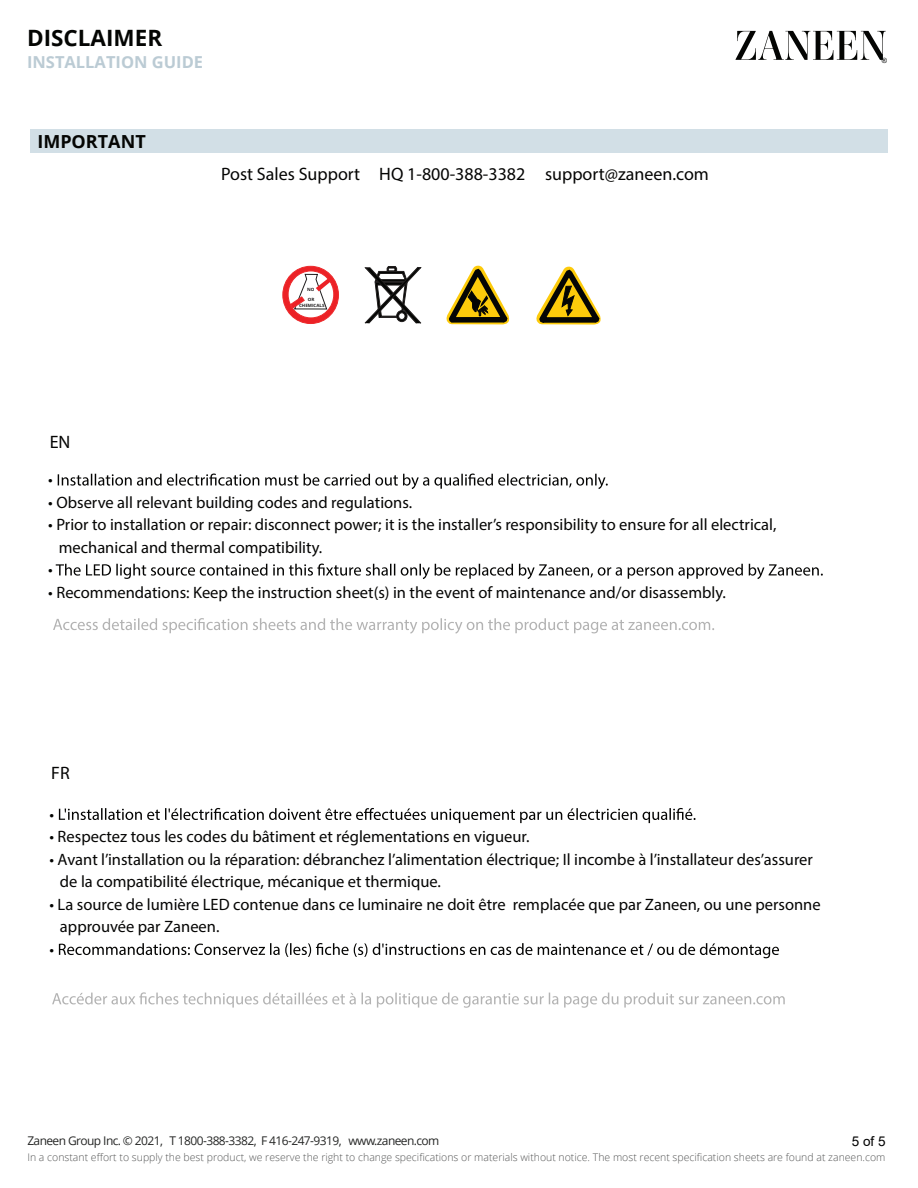
<style>
.page{position:relative;width:918px;height:1188px;background:#fff}
.page>*{position:absolute;margin:0;border:0;box-sizing:border-box;transform-origin:0 0}
.t1{font:700 22.5px "Open Sans";color:#040503}
.t2{font:18px "Myriad Pro";color:#050504}
.t3{font:700 18px "Open Sans";color:#040503}
.t4{font:16.5px/22.5px "Myriad Pro";color:#050504}
.t5{font:700 16.5px "Open Sans";color:#bbcbd4}
.t6{font:16.5px "Myriad Pro";color:#040503}
.t7{font:13.5px "Arial";color:#000}
.t8{font:12px "Open Sans";letter-spacing:-.05em;color:#252625}
.t9{font:300 10.5px "Open Sans";color:#565757}
.t10{font:7.2px "Arial";color:#040504}
.t11{font:700 4.35px/5.2px "Open Sans";color:#201d1e;text-align:center}
.s1{color:#040503}
</style>
<div class="page">
<svg style="left:736px;top:31px;width:150px;height:29px"></svg>
<div style="left:30px;top:129px;width:858px;height:24px;background:#d2dfe6"></div>
<svg style="left:58px;top:474px;width:550px;height:15px"></svg>
<svg style="left:56px;top:564px;width:767px;height:15px"></svg>
<svg style="left:53px;top:618px;width:661px;height:16px"></svg>
<svg style="left:59px;top:808px;width:637px;height:15px"></svg>
<svg style="left:59px;top:943px;width:720px;height:15px"></svg>
<svg style="left:52px;top:992px;width:733px;height:16px"></svg>
<svg style="left:364px;top:266px;width:58px;height:58px"></svg>
<svg style="left:446px;top:265px;width:64px;height:60px"></svg>
<svg style="left:536px;top:266px;width:65px;height:59px"></svg>
<div style="left:283px;top:266px;width:55px;height:58px;background:#ec2126;border-radius:50%"></div>
<div style="left:283px;top:266px;width:56px;height:58px;border:1px solid #ed2a2c;border-radius:50%"></div>
<svg style="left:288px;top:271px;width:46px;height:47px"></svg>
<div style="left:288px;top:271px;width:46px;height:47px;border:1px solid #ed2a2c;border-radius:50%"></div>
<svg style="left:290px;top:273px;width:40px;height:37px"></svg>
<h1 class="t1" style="left:27px;top:22px;width:137px">DISCLAIMER</h1>
<p class="t5" style="left:27px;top:51px;width:178px">INSTALLATION GUIDE</p>
<p class="t3" style="left:37px;top:128px;width:110px">IMPORTANT</p>
<p class="t2" style="left:50px;top:431px;width:22px">EN</p>
<p class="t2" style="left:221px;top:163px;width:489px">Post Sales Support HQ 1-800-388-3382 support@zaneen.com</p>
<p class="t11" style="left:307px;top:286px;width:9px">NO</p>
<p class="t11" style="left:299px;top:297px;width:27px">OR<br>CHEMICALS</p>
<p class="t6" style="left:48px;top:470px;width:6px">•</p>
<p class="t4" style="left:48px;top:491px;width:365px"><span class="s1">•</span> Observe all relevant building codes and regulations.</p>
<p class="t4" style="left:59px;top:513px;width:719px;text-indent:-11px"><span class="s1">•</span> Prior to installation or repair: disconnect power; it is the installer’s responsibility to ensure for all electrical, mechanical and thermal compatibility.</p>
<p class="t6" style="left:48px;top:560px;width:6px">•</p>
<p class="t4" style="left:48px;top:581px;width:679px"><span class="s1">•</span> Recommendations: Keep the instruction sheet(s) in the event of maintenance and/or disassembly.</p>
<p class="t10" style="left:882px;top:56px;width:7px">®</p>
<p class="t2" style="left:51px;top:762px;width:20px">FR</p>
<p class="t6" style="left:49px;top:804px;width:6px">•</p>
<p class="t4" style="left:49px;top:825px;width:482px"><span class="s1">•</span> Respectez tous les codes du bâtiment et réglementations en vigueur.</p>
<p class="t4" style="left:60px;top:848px;width:754px;text-indent:-11px"><span class="s1">•</span> Avant l’installation ou la réparation: débranchez l’alimentation électrique; Il incombe à l’installateur des’assurer de la compatibilité électrique, mécanique et thermique.</p>
<p class="t4" style="left:60px;top:893px;width:762px;text-indent:-11px"><span class="s1">•</span> La source de lumière LED contenue dans ce luminaire ne doit être remplacée que par Zaneen, ou une personne approuvée par Zaneen.</p>
<p class="t6" style="left:50px;top:939px;width:6px">•</p>
<p class="t8" style="left:27px;top:1132px;width:413px">Zaneen Group Inc. © 2021, T 1800-388-3382, F 416-247-9319, www.zaneen.com</p>
<p class="t9" style="left:27px;top:1150px;width:860px">In a constant effort to supply the best product, we reserve the right to change specifications or materials without notice. The most recent specification sheets are found at zaneen.com</p>
<p class="t7" style="left:852px;top:1132px;width:35px">5 of 5</p>
</div>
